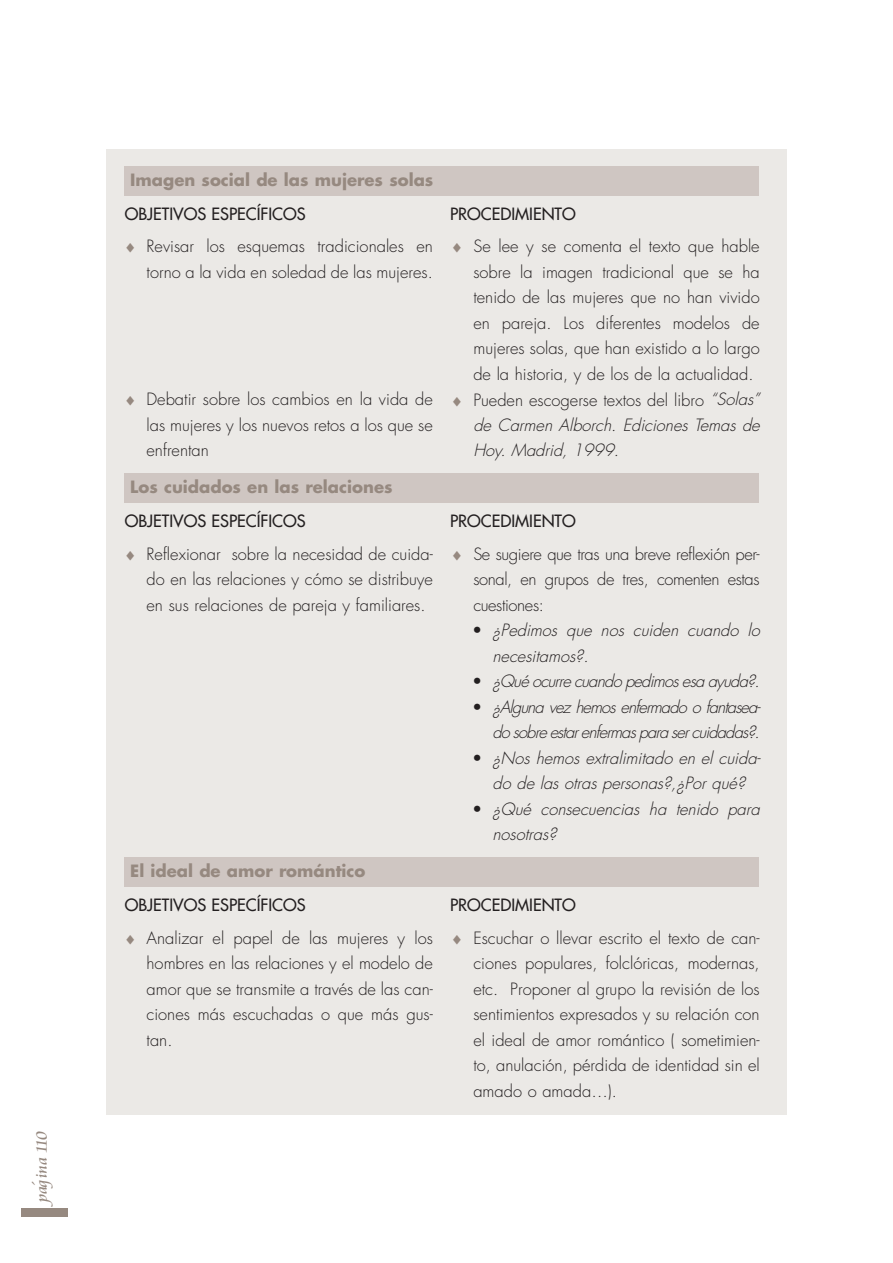
<style>
.page{position:relative;width:893px;height:1263px;background:#fff}
.page>*{position:absolute;margin:0;border:0;box-sizing:border-box;transform-origin:0 0}
.t1{font:300 16.5px/25.5px "Futura";color:#231f20;text-align:justify}
.t2{font:italic 300 16.5px/25.5px "Futura";letter-spacing:-.055em;color:#231f20}
.t3{font:16.5px "Futura";color:#231f20}
.t4{font:700 16.5px "Futura";color:#968980}
.t5{font:16.5px "Cataneo BT";color:#968980}
.s1{color:#968980}
.s2{font-style:italic}
.s3{font-style:normal}
</style>
<div class="page">
<div style="left:106px;top:150px;width:680px;height:965px;background:#ebe9e6"></div>
<div style="left:21px;top:1208px;width:47px;height:8px;background:#968980"></div>
<div style="left:124px;top:166px;width:634px;height:30px;background:#cfc6c2"></div>
<div style="left:124px;top:473px;width:634px;height:30px;background:#cfc6c2"></div>
<div style="left:124px;top:857px;width:634px;height:30px;background:#cfc6c2"></div>
<p class="t5" style="left:34px;top:1202px;width:73px;rotate:-90deg">página 110</p>
<p class="t4" style="left:130px;top:172px;width:305px">Imagen social de las mujeres solas</p>
<p class="t3" style="left:125px;top:205px;width:182px">OBJETIVOS ESPECÍFICOS</p>
<p class="t3" style="left:450px;top:205px;width:127px">PROCEDIMIENTO</p>
<p class="t1" style="left:124px;top:235px;width:310px;text-align:right"><span class="s1">♦</span> Revisar los esquemas tradicionales en torno a la vida en soledad de las mujeres.</p>
<p class="t1" style="left:146px;top:388px;width:288px;text-indent:-22px"><span class="s1">♦</span> Debatir sobre los cambios en la vida de las mujeres y los nuevos retos a los que se enfrentan</p>
<p class="t1" style="left:451px;top:235px;width:310px"><span class="s1">♦</span> Se lee y se comenta el texto que hable</p>
<p class="t1" style="left:473px;top:261px;width:288px">sobre la imagen tradicional que se ha</p>
<p class="t1" style="left:473px;top:286px;width:288px">tenido de las mujeres que no han vivido</p>
<p class="t1" style="left:473px;top:312px;width:288px">en pareja. Los diferentes modelos de</p>
<p class="t1" style="left:473px;top:337px;width:288px">mujeres solas, que han existido a lo largo</p>
<p class="t1" style="left:473px;top:363px;width:282px">de la historia, y de los de la actualidad.</p>
<p class="t1" style="left:451px;top:388px;width:314px"><span class="s1">♦</span> Pueden escogerse textos del libro <span class="s2">“Solas”</span></p>
<p class="t2" style="left:473px;top:414px;width:292px">de Carmen Alborch. Ediciones Temas de</p>
<p class="t2" style="left:473px;top:439px;width:151px">Hoy. Madrid, 1999.</p>
<p class="t4" style="left:130px;top:479px;width:264px">Los cuidados en las relaciones</p>
<p class="t3" style="left:125px;top:512px;width:182px">OBJETIVOS ESPECÍFICOS</p>
<p class="t3" style="left:450px;top:512px;width:127px">PROCEDIMIENTO</p>
<p class="t1" style="left:146px;top:542px;width:288px;text-indent:-22px"><span class="s1">♦</span> Reflexionar sobre la necesidad de cuida&shy;do en las relaciones y cómo se distribuye en sus relaciones de pareja y familiares.</p>
<p class="t1" style="left:473px;top:542px;width:288px;text-indent:-22px"><span class="s1">♦</span> Se sugiere que tras una breve reflexión per&shy;sonal, en grupos de tres, comenten estas cuestiones:</p>
<p class="t2" style="left:492px;top:619px;width:272px;text-indent:-20px"><span class="s3">•</span> ¿Pedimos que nos cuiden cuando lo necesitamos?.</p>
<p class="t2" style="left:472px;top:670px;width:293px"><span class="s3">•</span> ¿Quéocurrecuandopedimosesa ayuda?.</p>
<p class="t2" style="left:472px;top:695px;width:293px;text-align:right"><span class="s3">•</span> ¿Alguna vez hemos enfermado o fantasea&shy;dosobreestarenfermasparasercuidadas?.</p>
<p class="t2" style="left:472px;top:746px;width:293px;text-align:center"><span class="s3">•</span> ¿Nos hemos extralimitado en el cuida&shy;do de las otras personas?,¿Por qué?</p>
<p class="t2" style="left:492px;top:797px;width:272px;text-indent:-20px"><span class="s3">•</span> ¿Qué consecuencias ha tenido para nosotras?</p>
<p class="t4" style="left:130px;top:863px;width:237px">El ideal de amor romántico</p>
<p class="t3" style="left:125px;top:896px;width:182px">OBJETIVOS ESPECÍFICOS</p>
<p class="t3" style="left:450px;top:896px;width:127px">PROCEDIMIENTO</p>
<p class="t1" style="left:146px;top:926px;width:288px;text-indent:-22px"><span class="s1">♦</span> Analizar el papel de las mujeres y los hombres en las relaciones y el modelo de amor que se transmite a través de las can&shy;ciones más escuchadas o que más gus&shy;tan.</p>
<p class="t1" style="left:473px;top:926px;width:288px;text-indent:-22px"><span class="s1">♦</span> Escuchar o llevar escrito el texto de can&shy;ciones populares, folclóricas, modernas, etc. Proponer al grupo la revisión de los sentimientos expresados y su relación con el ideal de amor romántico ( sometimien&shy;to, anulación, pérdida de identidad sin el amado o amada…).</p>
</div>
